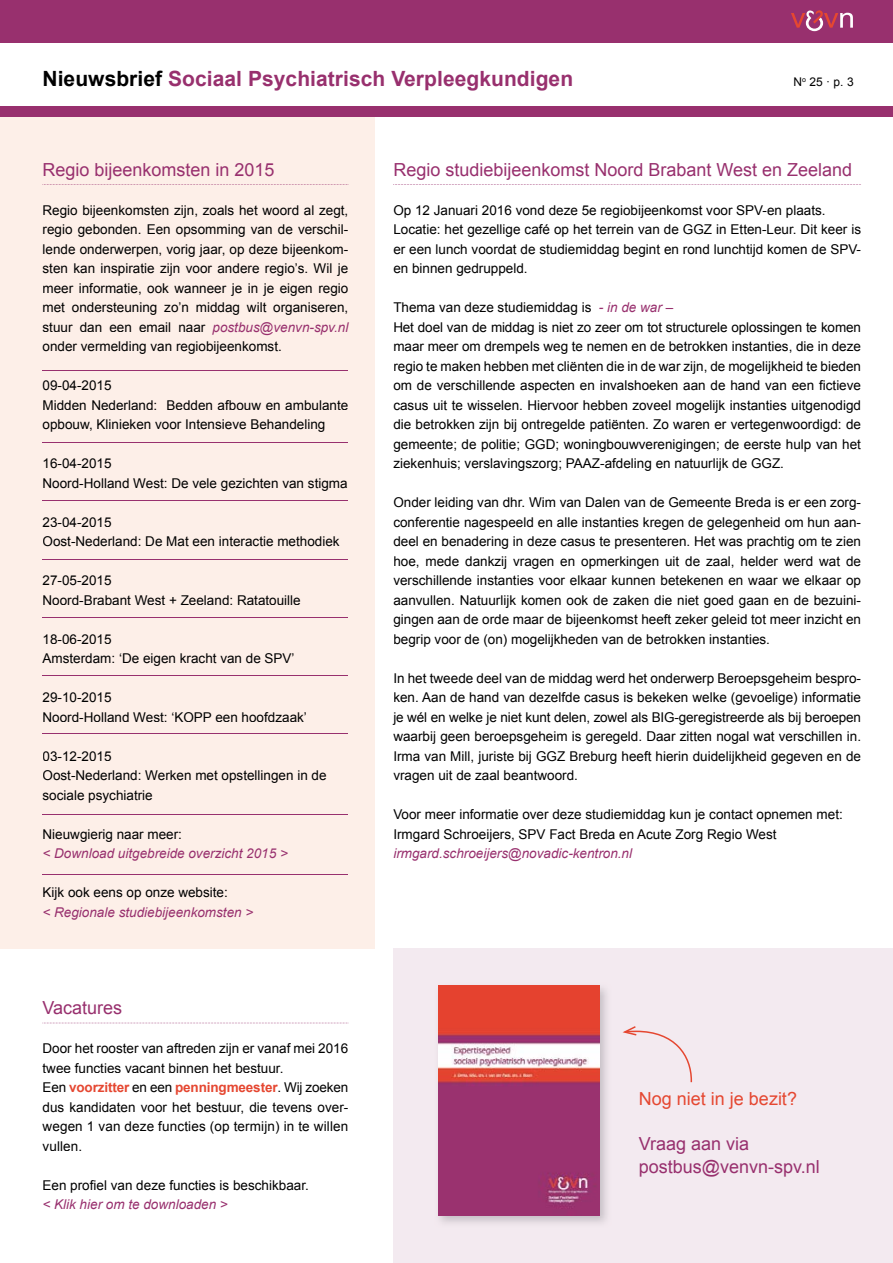
<style>
.page{position:relative;width:893px;height:1263px;background:#fff}
.page>*{position:absolute;margin:0;border:0;box-sizing:border-box;transform-origin:0 0}
.t1{font:700 21px "Arial";letter-spacing:.005em;color:#98306e}
.t2{font:18px/22.5px "Arial";color:#98306e}
.t3{font:18px "Arial";color:#e54731}
.t4{font:13.5px/19.5px "Arial";color:#000}
.t5{font:italic 13.5px "Arial";color:#98306e}
.t6{font:12px "Arial";color:#000}
.s1{color:#000}
.s2{font-style:italic;color:#98306e}
.s3{font-weight:700;color:#e54731}
</style>
<div class="page">
<div style="left:393px;top:948px;width:500px;height:315px;background:#f3eaf0"></div>
<div style="left:0;top:117px;width:374px;height:831px;background:#fdefe8"></div>
<div style="left:0;top:0;width:893px;height:43px;background:#98306e"></div>
<svg style="left:791px;top:10px;width:62px;height:21px"></svg>
<div style="left:0;top:106px;width:893px;height:11px;background:#98306e"></div>
<svg style="left:43px;top:1023px;width:305px;height:1px"></svg>
<svg style="left:43px;top:184px;width:305px;height:1px"></svg>
<hr style="left:43px;top:370px;width:305px;height:1px;background:#98306e">
<hr style="left:43px;top:442px;width:305px;height:1px;background:#98306e">
<hr style="left:43px;top:500px;width:305px;height:1px;background:#98306e">
<hr style="left:43px;top:559px;width:305px;height:1px;background:#98306e">
<hr style="left:43px;top:617px;width:305px;height:1px;background:#98306e">
<hr style="left:43px;top:675px;width:305px;height:1px;background:#98306e">
<hr style="left:43px;top:733px;width:305px;height:1px;background:#98306e">
<hr style="left:43px;top:814px;width:305px;height:1px;background:#98306e">
<hr style="left:43px;top:874px;width:305px;height:1px;background:#98306e">
<svg style="left:393px;top:184px;width:468px;height:1px"></svg>
<img style="left:438px;top:985px;width:169px;height:238px">
<img style="left:438px;top:986px;width:161px;height:229px">
<svg style="left:622px;top:1026px;width:70px;height:56px"></svg>
<h1 class="t1" style="left:43px;top:65px;width:532px"><span class="s1">Nieuwsbrief</span> Sociaal Psychiatrisch Verpleegkundigen</h1>
<p class="t6" style="left:793px;top:74px;width:62px">N<sup>o</sup> 25 · p. 3</p>
<h2 class="t2" style="left:43px;top:158px;width:234px">Regio bijeenkomsten in 2015</h2>
<p class="t4" style="left:43px;top:200px;width:307px;text-align:justify">Regio bijeenkomsten zijn, zoals het woord al zegt, regio gebonden. Een opsomming van de verschil&shy;lende onderwerpen, vorig jaar, op deze bijeenkom&shy;sten kan inspiratie zijn voor andere regio’s. Wil je meer informatie, ook wanneer je in je eigen regio met ondersteuning zo’n middag wilt organiseren, stuur dan een email naar <span class="s2">postbus@venvn-spv.nl </span>onder vermelding van regiobijeenkomst.</p>
<p class="t4" style="left:43px;top:376px;width:307px">09-04-2015<br>Midden Nederland: Bedden afbouw en ambulante opbouw, Klinieken voor Intensieve Behandeling</p>
<p class="t4" style="left:43px;top:454px;width:307px">16-04-2015<br>Noord-Holland West: De vele gezichten van stigma</p>
<p class="t4" style="left:43px;top:512px;width:299px">23-04-2015<br>Oost-Nederland: De Mat een interactie methodiek</p>
<p class="t4" style="left:43px;top:571px;width:260px">27-05-2015<br>Noord-Brabant West + Zeeland: Ratatouille</p>
<p class="t4" style="left:43px;top:629px;width:254px">18-06-2015<br>Amsterdam: ‘De eigen kracht van de SPV’</p>
<p class="t4" style="left:43px;top:688px;width:266px">29-10-2015<br>Noord-Holland West: ‘KOPP een hoofdzaak’</p>
<p class="t4" style="left:43px;top:746px;width:286px">03-12-2015<br>Oost-Nederland: Werken met opstellingen in de sociale psychiatrie</p>
<p class="t4" style="left:43px;top:824px;width:141px">Nieuwgierig naar meer:</p>
<p class="t5" style="left:43px;top:845px;width:247px">&lt; Download uitgebreide overzicht 2015 &gt;</p>
<p class="t4" style="left:43px;top:883px;width:187px">Kijk ook eens op onze website:</p>
<p class="t5" style="left:43px;top:903px;width:212px">&lt; Regionale studiebijeenkomsten &gt;</p>
<h2 class="t2" style="left:43px;top:997px;width:81px">Vacatures</h2>
<p class="t4" style="left:43px;top:1039px;width:307px">Door het rooster van aftreden zijn er vanaf mei 2016 twee functies vacant binnen het bestuur.<br>Een <span class="s3">voorzitter</span> en een <span class="s3">penningmeester</span>. Wij zoeken dus kandidaten voor het bestuur, die tevens over&shy;wegen 1 van deze functies (op termijn) in te willen vullen.</p>
<p class="t4" style="left:43px;top:1175px;width:268px">Een profiel van deze functies is beschikbaar.</p>
<p class="t5" style="left:43px;top:1196px;width:187px">&lt; Klik hier om te downloaden &gt;</p>
<h2 class="t2" style="left:393px;top:158px;width:460px">Regio studiebijeenkomst Noord Brabant West en Zeeland</h2>
<p class="t4" style="left:393px;top:200px;width:469px">Op 12 Januari 2016 vond deze 5e regiobijeenkomst voor SPV-en plaats.<br>Locatie: het gezellige café op het terrein van de GGZ in Etten-Leur. Dit keer is er een lunch voordat de studiemiddag begint en rond lunchtijd komen de SPV&shy;en binnen gedruppeld.</p>
<p class="t4" style="left:393px;top:298px;width:469px">Thema van deze studiemiddag is <span class="s2">- in de war –<br></span>Het doel van de middag is niet zo zeer om tot structurele oplossingen te komen maar meer om drempels weg te nemen en de betrokken instanties, die in deze regio te maken hebben met cliënten die in de war zijn, de mogelijkheid te bieden om de verschillende aspecten en invalshoeken aan de hand van een fictieve casus uit te wisselen. Hiervoor hebben zoveel mogelijk instanties uitgenodigd die betrokken zijn bij ontregelde patiënten. Zo waren er vertegenwoordigd: de gemeente; de politie; GGD; woningbouwverenigingen; de eerste hulp van het ziekenhuis; verslavingszorg; PAAZ-afdeling en natuurlijk de GGZ.</p>
<p class="t4" style="left:393px;top:493px;width:469px;text-align:justify">Onder leiding van dhr. Wim van Dalen van de Gemeente Breda is er een zorg&shy;conferentie nagespeeld en alle instanties kregen de gelegenheid om hun aan&shy;deel en benadering in deze casus te presenteren. Het was prachtig om te zien hoe, mede dankzij vragen en opmerkingen uit de zaal, helder werd wat de verschillende instanties voor elkaar kunnen betekenen en waar we elkaar op aanvullen. Natuurlijk komen ook de zaken die niet goed gaan en de bezuini&shy;gingen aan de orde maar de bijeenkomst heeft zeker geleid tot meer inzicht en begrip voor de (on) mogelijkheden van de betrokken instanties.</p>
<p class="t4" style="left:393px;top:668px;width:469px;text-align:justify">In het tweede deel van de middag werd het onderwerp Beroepsgeheim bespro&shy;ken. Aan de hand van dezelfde casus is bekeken welke (gevoelige) informatie je wél en welke je niet kunt delen, zowel als BIG-geregistreerde als bij beroepen waarbij geen beroepsgeheim is geregeld. Daar zitten nogal wat verschillen in.<br>Irma van Mill, juriste bij GGZ Breburg heeft hierin duidelijkheid gegeven en de vragen uit de zaal beantwoord.</p>
<p class="t4" style="left:393px;top:805px;width:451px">Voor meer informatie over deze studiemiddag kun je contact opnemen met:<br>Irmgard Schroeijers, SPV Fact Breda en Acute Zorg Regio West</p>
<p class="t5" style="left:393px;top:845px;width:240px">irmgard.schroeijers@novadic-kentron.nl</p>
<h2 class="t3" style="left:639px;top:1087px;width:160px">Nog niet in je bezit?</h2>
<h2 class="t2" style="left:639px;top:1133px;width:183px">Vraag aan via postbus@venvn-spv.nl</h2>
</div>
